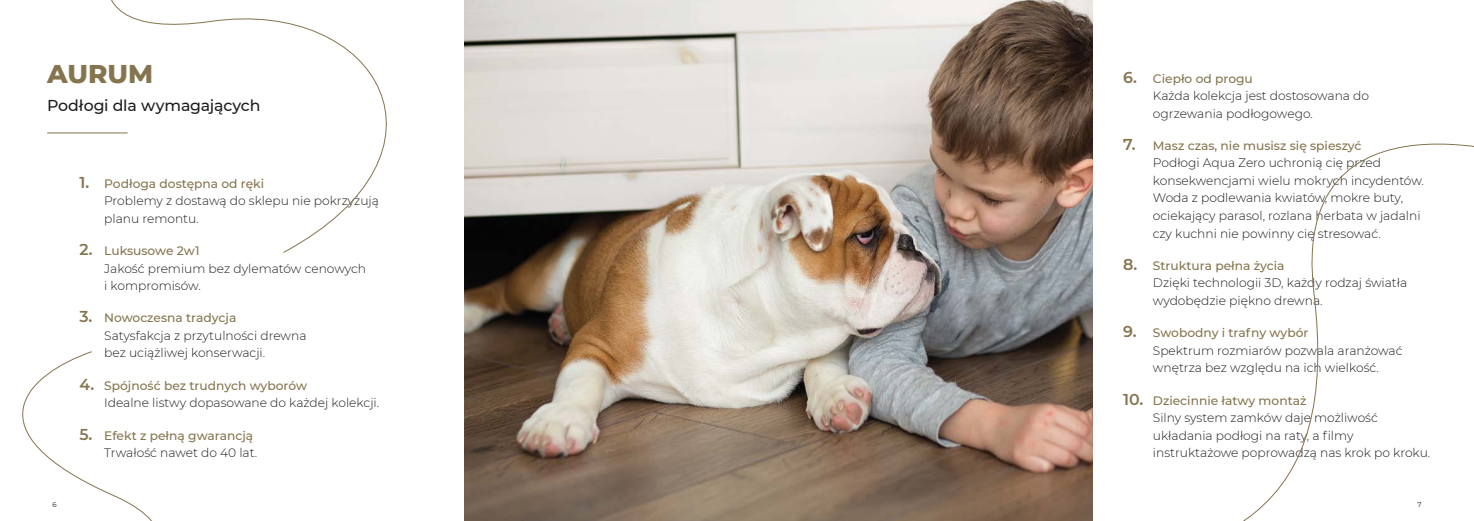
<style>
.page{position:relative;width:1474px;height:521px;background:#fff}
.page>*{position:absolute;margin:0;border:0;box-sizing:border-box;transform-origin:0 0}
.t1{font:800 26.25px "Montserrat";color:#85754e}
.t2{font:500 15.75px "Montserrat";letter-spacing:-.015em;color:#1d1d1b}
.t3{font:300 12.25px/17.5px "Montserrat";color:#1d1d1b}
.t4{font:7px "Montserrat";color:#1d1d1b}
.s1{font-weight:600;font-size:15.75px;color:#85754e}
.s2{font-weight:500;color:#85754e}
</style>
<div class="page">
<img style="left:464px;top:0;width:628px;height:521px">
<svg style="left:47px;top:0;width:421px;height:253px"></svg>
<svg style="left:1015px;top:75px;width:458px;height:446px"></svg>
<svg style="left:22px;top:351px;width:130px;height:170px"></svg>
<h1 class="t1" style="left:47px;top:54px;width:107px">AURUM</h1>
<p class="t2" style="left:47px;top:95px;width:215px">Podłogi dla wymagających</p>
<p class="t3" style="left:104px;top:174px;width:276px;text-indent:-25px"><span class="s1">1.</span> <span class="s2">Podłoga dostępna od ręki<br></span>Problemy z dostawą do sklepu nie pokrzyżują planu remontu.</p>
<p class="t3" style="left:104px;top:241px;width:263px;text-indent:-25px"><span class="s1">2.</span> <span class="s2">Luksusowe 2w1<br></span>Jakość premium bez dylematów cenowych i kompromisów.</p>
<p class="t3" style="left:104px;top:309px;width:204px;text-indent:-25px"><span class="s1">3.</span> <span class="s2">Nowoczesna tradycja<br></span>Satysfakcja z przytulności drewna bez uciążliwej konserwacji.</p>
<p class="t3" style="left:104px;top:376px;width:276px;text-indent:-25px"><span class="s1">4.</span> <span class="s2">Spójność bez trudnych wyborów<br></span>Idealne listwy dopasowane do każdej kolekcji.</p>
<p class="t3" style="left:104px;top:426px;width:154px;text-indent:-25px"><span class="s1">5.</span> <span class="s2">Efekt z pełną gwarancją<br></span>Trwałość nawet do 40 lat.</p>
<p class="t3" style="left:1152px;top:69px;width:218px;text-indent:-30px"><span class="s1">6.</span> <span class="s2">Ciepło od progu<br></span>Każda kolekcja jest dostosowana do ogrzewania podłogowego.</p>
<p class="t3" style="left:1152px;top:136px;width:272px;text-indent:-30px"><span class="s1">7.</span> <span class="s2">Masz czas, nie musisz się spieszyć<br></span>Podłogi Aqua Zero uchronią cię przed konsekwencjami wielu mokrych incydentów.<br>Woda z podlewania kwiatów, mokre buty, ociekający parasol, rozlana herbata w jadalni czy kuchni nie powinny cię stresować.</p>
<p class="t3" style="left:1152px;top:256px;width:256px;text-indent:-30px"><span class="s1">8.</span> <span class="s2">Struktura pełna życia<br></span>Dzięki technologii 3D, każdy rodzaj światła wydobędzie piękno drewna.</p>
<p class="t3" style="left:1152px;top:324px;width:251px;text-indent:-30px"><span class="s1">9.</span> <span class="s2">Swobodny i trafny wybór<br></span>Spektrum rozmiarów pozwala aranżować wnętrza bez względu na ich wielkość.</p>
<p class="t3" style="left:1152px;top:391px;width:279px;text-indent:-30px"><span class="s1">10.</span> <span class="s2">Dziecinnie łatwy montaż<br></span>Silny system zamków daje możliwość układania podłogi na raty, a filmy instruktażowe poprowadzą nas krok po kroku.</p>
<p class="t4" style="left:52px;top:500px;width:6px">6</p>
<p class="t4" style="left:1417px;top:500px;width:6px">7</p>
</div>
